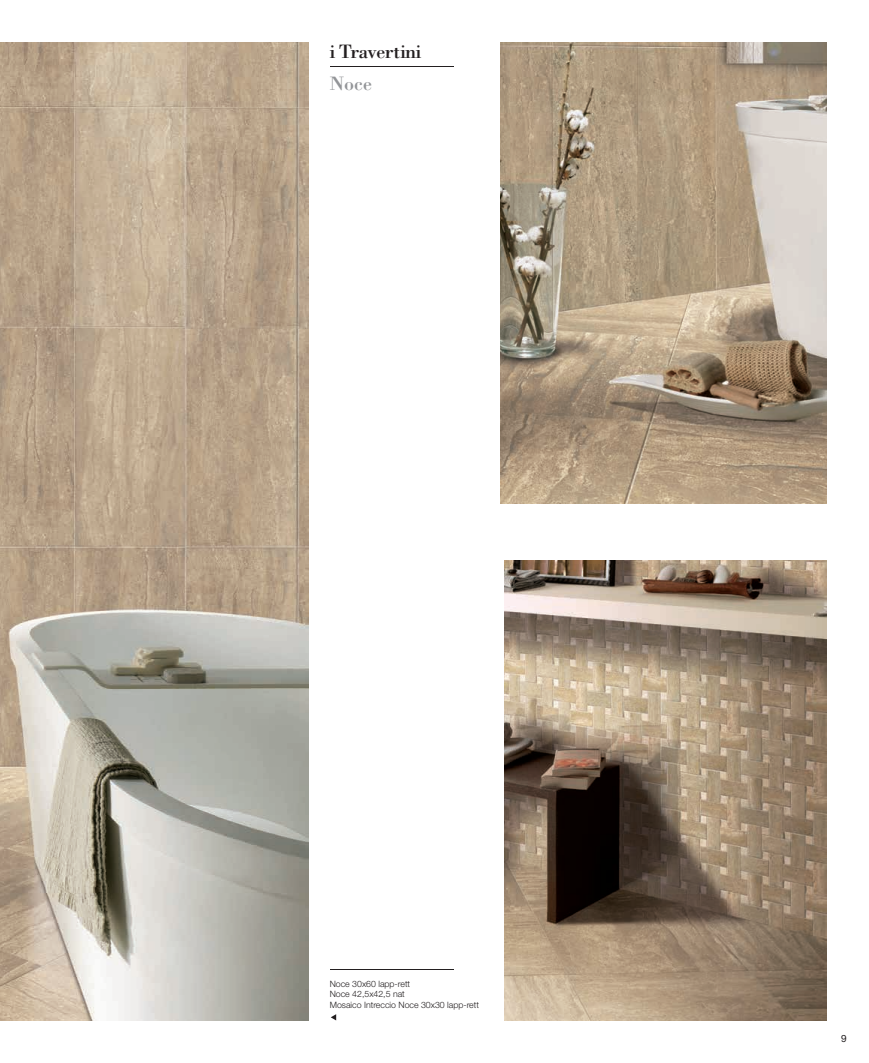
<style>
.page{position:relative;width:869px;height:1063px;background:#fff}
.page>*{position:absolute;margin:0;border:0;box-sizing:border-box;transform-origin:0 0}
.t1{font:20px "Bodoni";letter-spacing:-.035em;color:#231f20}
.t2{font:20px "Bodoni";color:#939598}
.t3{font:10px "Helvetica Neue LT Std";color:#231f20}
.t4{font:300 8.75px/10.5px "Helvetica Neue LT Std";color:#231f20}
</style>
<div class="page">
<hr style="left:330px;top:66px;width:123px;height:1px;background:#231f20">
<hr style="left:330px;top:969px;width:123px;height:1px;background:#231f20">
<svg style="left:331px;top:1014px;width:5px;height:6px"></svg>
<img style="left:0;top:43px;width:308px;height:977px">
<img style="left:500px;top:43px;width:326px;height:461px">
<img style="left:504px;top:560px;width:322px;height:460px">
<h1 class="t1" style="left:329px;top:39px;width:93px">i Travertini</h1>
<h1 class="t2" style="left:329px;top:71px;width:44px">Noce</h1>
<p class="t4" style="left:329px;top:978px;width:151px">Noce 30x60 lapp-rett<br>Noce 42,5x42,5 nat<br>Mosaico Intreccio Noce 30x30 lapp-rett</p>
<p class="t3" style="left:840px;top:1033px;width:7px">9</p>
</div>
